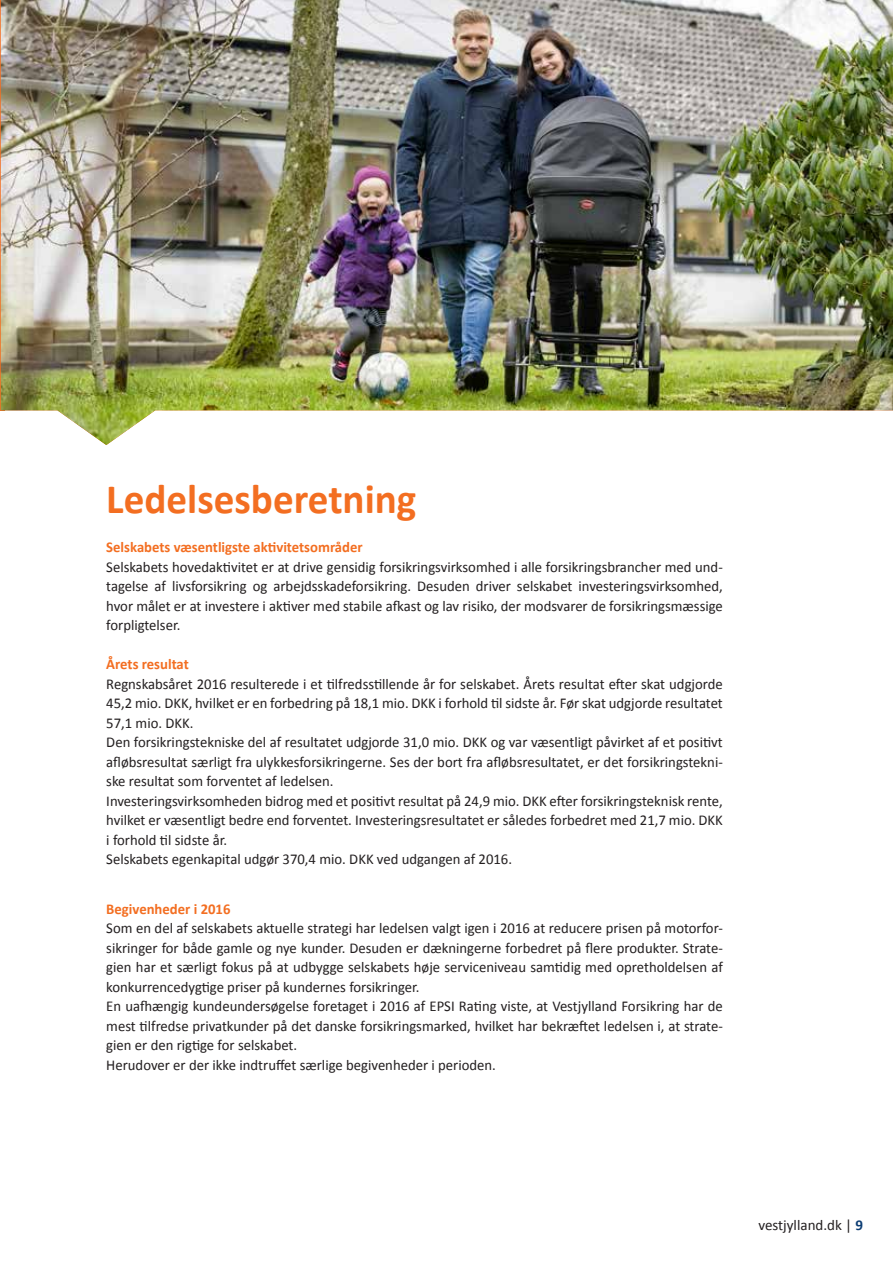
<style>
.page{position:relative;width:893px;height:1263px;background:#fff}
.page>*{position:absolute;margin:0;border:0;box-sizing:border-box;transform-origin:0 0}
.t1{font:700 42px "Calibri";color:#f36e21}
.t2{font:15px/19.5px "Calibri";color:#231f20}
.t3{font:700 15px "Calibri";color:#f36e21}
.s1{font-weight:700;color:#0c3d74}
</style>
<div class="page">
<svg style="left:0;top:0;width:1px;height:410px"></svg>
<img style="left:1px;top:0;width:892px;height:445px">
<h1 class="t1" style="left:106px;top:473px;width:312px">Ledelsesberetning</h1>
<p class="t3" style="left:106px;top:538px;width:258px">Selskabets væsentligste aktivitetsområder</p>
<p class="t2" style="left:106px;top:556px;width:618px;text-align:justify">Selskabets hovedaktivitet er at drive gensidig forsikringsvirksomhed i alle forsikringsbrancher med und&shy;tagelse af livsforsikring og arbejdsskadeforsikring. Desuden driver selskabet investeringsvirksomhed, hvor målet er at investere i aktiver med stabile afkast og lav risiko, der modsvarer de forsikringsmæssige forpligtelser.</p>
<p class="t3" style="left:106px;top:655px;width:84px">Årets resultat</p>
<p class="t2" style="left:106px;top:673px;width:618px">Regnskabsåret 2016 resulterede i et tilfredsstillende år for selskabet. Årets resultat efter skat udgjorde 45,2 mio. DKK, hvilket er en forbedring på 18,1 mio. DKK i forhold til sidste år. Før skat udgjorde resultatet 57,1 mio. DKK.<br>Den forsikringstekniske del af resultatet udgjorde 31,0 mio. DKK og var væsentligt påvirket af et positivt afløbsresultat særligt fra ulykkesforsikringerne. Ses der bort fra afløbsresultatet, er det forsikringstekni&shy;ske resultat som forventet af ledelsen.<br>Investeringsvirksomheden bidrog med et positivt resultat på 24,9 mio. DKK efter forsikringsteknisk rente, hvilket er væsentligt bedre end forventet. Investeringsresultatet er således forbedret med 21,7 mio. DKK i forhold til sidste år.<br>Selskabets egenkapital udgør 370,4 mio. DKK ved udgangen af 2016.</p>
<p class="t3" style="left:106px;top:899px;width:126px">Begivenheder i 2016</p>
<p class="t2" style="left:106px;top:918px;width:618px">Som en del af selskabets aktuelle strategi har ledelsen valgt igen i 2016 at reducere prisen på motorfor&shy;sikringer for både gamle og nye kunder. Desuden er dækningerne forbedret på flere produkter. Strate&shy;gien har et særligt fokus på at udbygge selskabets høje serviceniveau samtidig med opretholdelsen af konkurrencedygtige priser på kundernes forsikringer.<br>En uafhængig kundeundersøgelse foretaget i 2016 af EPSI Rating viste, at Vestjylland Forsikring har de mest tilfredse privatkunder på det danske forsikringsmarked, hvilket har bekræftet ledelsen i, at strate&shy;gien er den rigtige for selskabet.<br>Herudover er der ikke indtruffet særlige begivenheder i perioden.</p>
<p class="t2" style="left:758px;top:1215px;width:106px">vestjylland.dk | <span class="s1">9</span></p>
</div>
